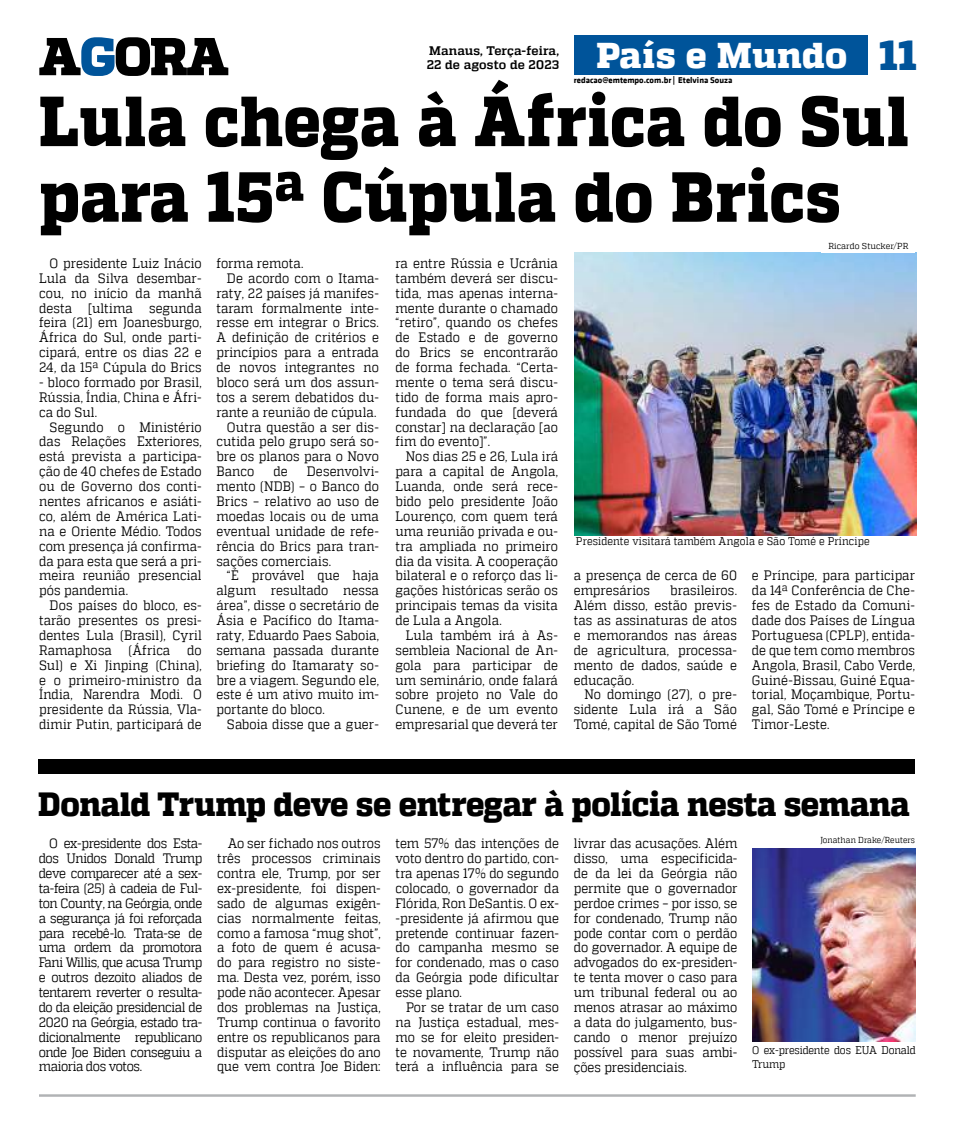
<style>
.page{position:relative;width:957px;height:1134px;background:#fff}
.page>*{position:absolute;margin:0;border:0;box-sizing:border-box;transform-origin:0 0}
.t1{font:800 70.62px/75.6px "MW Quadon";letter-spacing:.01em;color:#000;scale:.9 1}
.t2{font:800 41.88px "MW Quadon";color:#00549a}
.t3{font:800 35.75px "MW Quadon";letter-spacing:.01em;color:#fff}
.t4{font:800 33.5px "MW Quadon";letter-spacing:-.015em;color:#000;scale:.94 1}
.t5{font:13.62px/14.9px "MW Quadon";letter-spacing:.005em;color:#000;text-align:justify;scale:.9 1}
.t6{font:700 12.38px/14.9px "MW Quadon";letter-spacing:.01em;color:#000}
.t7{font:11.12px/13.4px "MW Quadon";color:#000;scale:.9 1}
.t8{font:700 8.62px "MW Klavika Bd";color:#000}
.t9{font:8.62px "MW Quadon";letter-spacing:.005em;color:#000;scale:.9 1}
.t10{font:8.62px "MW Quadon";letter-spacing:.005em;color:#000;scale:.95 1}
</style>
<div class="page">
<hr style="left:39px;top:1094px;width:876px;height:3px;background:#b1b3b5">
<img style="left:574px;top:253px;width:342px;height:283px">
<div style="left:38px;top:759px;width:877px;height:15px;background:#000"></div>
<img style="left:752px;top:848px;width:163px;height:194px">
<svg style="left:39px;top:37px;width:189px;height:39px"></svg>
<div style="left:574px;top:35px;width:293px;height:40px;background:#00549a"></div>
<p class="t6" style="left:427px;top:43px;width:134px">Manaus, Terça-feira,<br>22 de agosto de 2023</p>
<h3 class="t3" style="left:596px;top:35px;width:252px">País e Mundo</h3>
<h2 class="t2" style="left:879px;top:30px;width:39px">11</h2>
<p class="t8" style="left:574px;top:74px;width:160px">redacao@emtempo.com.br | Etelvina Souza</p>
<h1 class="t1" style="left:39px;top:85px;width:968px">Lula chega à África do Sul para 15ª Cúpula do Brics</h1>
<p class="t10" style="left:828px;top:241px;width:86px">Ricardo Stucker/PR</p>
<p class="t5" style="left:39px;top:256px;width:182px;text-indent:11px">O presidente Luiz Inácio Lula da Silva desembar&shy;cou, no início da manhã desta [ultima segunda feira (21) em Joanesburgo, África do Sul, onde parti&shy;cipará, entre os dias 22 e 24, da 15ª Cúpula do Brics</p>
<p class="t5" style="left:39px;top:375px;width:182px">- bloco formado por Brasil, Rússia, Índia, China e Áfri&shy;ca do Sul.</p>
<p class="t5" style="left:39px;top:419px;width:182px;text-indent:11px">Segundo o Ministério das Relações Exteriores, está prevista a participa&shy;ção de 40 chefes de Estado ou de Governo dos conti&shy;nentes africanos e asiáti&shy;co, além de América Lati&shy;na e Oriente Médio. Todos com presença já confirma&shy;da para esta que será a pri&shy;meira reunião presencial pós pandemia.</p>
<p class="t5" style="left:39px;top:598px;width:182px;text-indent:11px">Dos países do bloco, es&shy;tarão presentes os presi&shy;dentes Lula (Brasil), Cyril Ramaphosa (África do Sul) e Xi Jinping (China), e o primeiro-ministro da Índia, Narendra Modi. O presidente da Rússia, Vla&shy;dimir Putin, participará de</p>
<p class="t5" style="left:216px;top:256px;width:98px">forma remota.</p>
<p class="t5" style="left:227px;top:270px;width:170px">De acordo com o Itama-</p>
<p class="t5" style="left:216px;top:285px;width:182px">raty, 22 países já manifes-</p>
<p class="t5" style="left:216px;top:300px;width:182px">taram formalmente inte-</p>
<p class="t5" style="left:216px;top:315px;width:182px">resse em integrar o Brics.</p>
<p class="t5" style="left:216px;top:330px;width:182px">A definição de critérios e</p>
<p class="t5" style="left:216px;top:345px;width:182px">princípios para a entrada</p>
<p class="t5" style="left:216px;top:360px;width:182px">de novos integrantes no</p>
<p class="t5" style="left:216px;top:375px;width:182px">bloco será um dos assun-</p>
<p class="t5" style="left:216px;top:389px;width:182px">tos a serem debatidos du-</p>
<p class="t5" style="left:216px;top:404px;width:179px">rante a reunião de cúpula.</p>
<p class="t5" style="left:227px;top:419px;width:170px">Outra questão a ser dis-</p>
<p class="t5" style="left:216px;top:434px;width:182px">cutida pelo grupo será so-</p>
<p class="t5" style="left:216px;top:449px;width:182px">bre os planos para o Novo</p>
<p class="t5" style="left:216px;top:464px;width:44px">Banco</p>
<p class="t5" style="left:273px;top:464px;width:17px">de</p>
<p class="t5" style="left:216px;top:464px;width:182px;text-indent:90px">Desenvolvi&shy;mento (NDB) – o Banco do Brics – relativo ao uso de moedas locais ou de uma eventual unidade de refe&shy;rência do Brics para tran&shy;sações comerciais.</p>
<p class="t5" style="left:216px;top:568px;width:182px;text-indent:11px">“É provável que haja algum resultado nessa área”, disse o secretário de Ásia e Pacífico do Itama&shy;raty, Eduardo Paes Saboia, semana passada durante briefing do Itamaraty so&shy;bre a viagem. Segundo ele, este é um ativo muito im&shy;portante do bloco.</p>
<p class="t5" style="left:227px;top:717px;width:170px">Saboia disse que a guer-</p>
<p class="t5" style="left:395px;top:256px;width:182px">ra entre Rússia e Ucrânia também deverá ser discu&shy;tida, mas apenas interna&shy;mente durante o chamado “retiro”, quando os chefes de Estado e de governo do Brics se encontrarão de forma fechada. “Certa&shy;mente o tema será discu&shy;tido de forma mais apro&shy;fundada do que [deverá constar] na declaração [ao fim do evento]”.</p>
<p class="t5" style="left:395px;top:449px;width:182px;text-indent:11px">Nos dias 25 e 26, Lula irá para a capital de Angola, Luanda, onde será rece&shy;bido pelo presidente João Lourenço, com quem terá uma reunião privada e ou&shy;tra ampliada no primeiro dia da visita. A cooperação bilateral e o reforço das li&shy;gações históricas serão os principais temas da visita de Lula a Angola.</p>
<p class="t5" style="left:395px;top:628px;width:182px;text-indent:11px">Lula também irá à As&shy;sembleia Nacional de An&shy;gola para participar de um seminário, onde falará sobre projeto no Vale do Cunene, e de um evento empresarial que deverá ter</p>
<p class="t7" style="left:576px;top:535px;width:328px">Presidente visitará também Angola e São Tomé e Príncipe</p>
<p class="t5" style="left:574px;top:568px;width:183px">a presença de cerca de 60 empresários</p>
<p class="t5" style="left:574px;top:583px;width:183px;text-indent:96px">brasileiros.<br>Além disso, estão previs&shy;tas as assinaturas de atos e memorandos nas áreas de agricultura, processa&shy;mento de dados, saúde e educação.</p>
<p class="t5" style="left:574px;top:687px;width:183px;text-indent:11px">No domingo (27), o pre&shy;sidente Lula irá a São Tomé, capital de São Tomé</p>
<p class="t5" style="left:752px;top:568px;width:183px">e Príncipe, para participar da 14ª Conferência de Che&shy;fes de Estado da Comuni&shy;dade dos Países de Língua Portuguesa (CPLP), entida&shy;de que tem como membros Angola, Brasil, Cabo Verde, Guiné-Bissau, Guiné Equa&shy;torial, Moçambique, Portu&shy;gal, São Tomé e Príncipe e Timor-Leste.</p>
<h3 class="t4" style="left:38px;top:784px;width:929px">Donald Trump deve se entregar à polícia nesta semana</h3>
<p class="t5" style="left:39px;top:836px;width:183px;text-indent:11px">O ex-presidente dos Esta&shy;dos Unidos Donald Trump deve comparecer até a sex&shy;ta-feira (25) à cadeia de Ful&shy;ton County, na Geórgia, onde a segurança já foi reforçada para recebê-lo. Trata-se de uma ordem da promotora Fani Willis, que acusa Trump e outros dezoito aliados de tentarem reverter o resulta&shy;do da eleição presidencial de 2020 na Geórgia, estado tra&shy;dicionalmente republicano onde Joe Biden conseguiu a maioria dos votos.</p>
<p class="t5" style="left:217px;top:836px;width:183px;text-indent:11px">Ao ser fichado nos outros três processos criminais contra ele, Trump, por ser ex-presidente, foi dispen&shy;sado de algumas exigên&shy;cias normalmente feitas, como a famosa “mug shot”, a foto de quem é acusa&shy;do para registro no siste&shy;ma. Desta vez, porém, isso pode não acontecer. Apesar dos problemas na Justiça, Trump continua o favorito entre os republicanos para disputar as eleições do ano que vem contra Joe Biden:</p>
<p class="t5" style="left:395px;top:836px;width:183px">tem 57% das intenções de voto dentro do partido, con&shy;tra apenas 17% do segundo colocado, o governador da Flórida, Ron DeSantis. O ex--presidente já afirmou que pretende continuar fazen&shy;do campanha mesmo se for condenado, mas o caso da Geórgia pode dificultar esse plano.</p>
<p class="t5" style="left:395px;top:1000px;width:183px;text-indent:11px">Por se tratar de um caso na Justiça estadual, mes&shy;mo se for eleito presiden&shy;te novamente, Trump não terá a influência para se</p>
<p class="t5" style="left:574px;top:836px;width:183px">livrar das acusações. Além disso, uma especificida&shy;de da lei da Geórgia não permite que o governador perdoe crimes – por isso, se for condenado, Trump não pode contar com o perdão do governador. A equipe de advogados do ex-presiden&shy;te tenta mover o caso para um tribunal federal ou ao menos atrasar ao máximo a data do julgamento, bus&shy;cando o menor prejuízo possível para suas ambi&shy;ções presidenciais.</p>
<p class="t9" style="left:820px;top:835px;width:107px">Jonathan Drake/Reuters</p>
<p class="t7" style="left:752px;top:1044px;width:183px">O ex-presidente dos EUA Donald<br>Trump</p>
</div>
